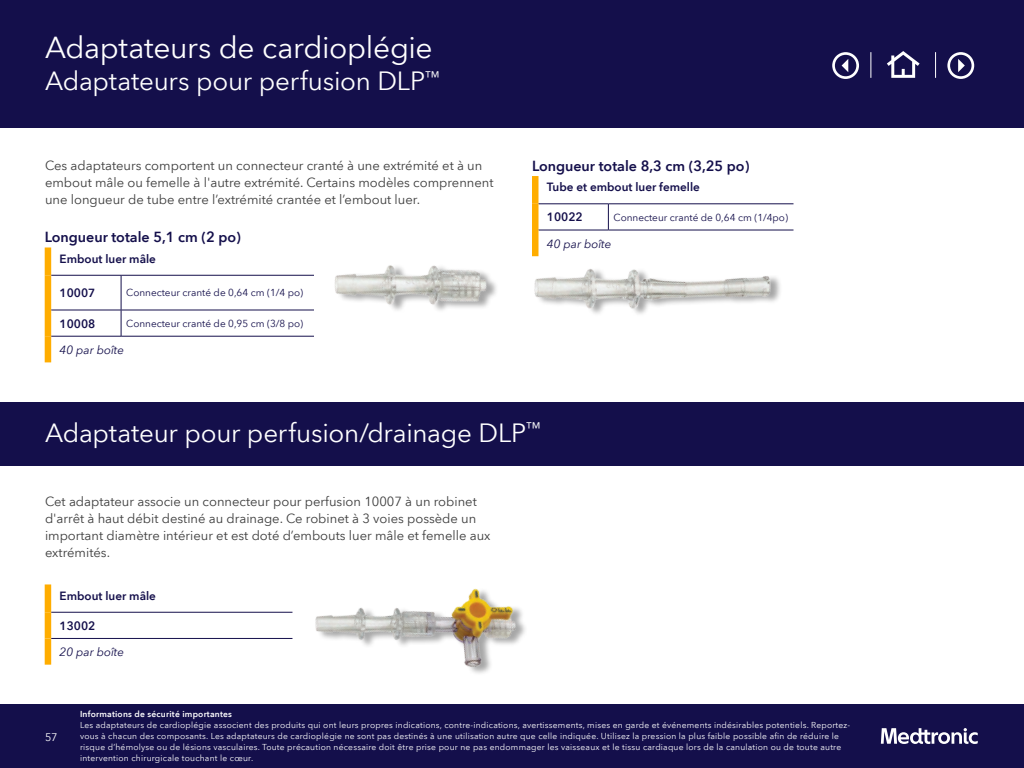
<style>
.page{position:relative;width:1024px;height:768px;background:#fff}
.page>*{position:absolute;margin:0;border:0;box-sizing:border-box;transform-origin:0 0}
.t1{font:30px "Avenir Next World";letter-spacing:-.015em;color:#fff}
.t2{font:26px "Avenir Next World";letter-spacing:-.01em;color:#fff}
.t3{font:600 14.3px "Avenir Next World";color:#140f4b}
.t4{font:13px/16.9px "Avenir Next World";color:#3c3c3c}
.t5{font:600 11.7px "Avenir Next World";color:#140f4b}
.t6{font:italic 11.7px "Avenir Next World";color:#140f4b}
.t7{font:10.9px "Avenir Next World";color:#fff}
.t8{font:10px "Avenir Next World";color:#140f4b}
.t9{font:8.5px/11px "Avenir Next World";letter-spacing:.025em;color:#fff}
.t10{font:600 8.5px "Avenir Next World";letter-spacing:.025em;color:#fff}
</style>
<div class="page">
<div style="left:0;top:704px;width:1024px;height:64px;background:#140f4b"></div>
<div style="left:0;top:0;width:1024px;height:128px;background:#140f4b"></div>
<div style="left:0;top:402px;width:1024px;height:64px;background:#140f4b"></div>
<div style="left:45px;top:247px;width:6px;height:28px;background:#ffad00"></div>
<div style="left:45px;top:275px;width:6px;height:35px;background:#ffad00"></div>
<div style="left:45px;top:310px;width:6px;height:26px;background:#ffad00"></div>
<svg style="left:48px;top:275px;width:266px;height:87px"></svg>
<hr style="left:51px;top:336px;width:70px;height:1px;background:#140f4b">
<hr style="left:121px;top:336px;width:193px;height:1px;background:#140f4b">
<div style="left:45px;top:336px;width:6px;height:26px;background:#ffad00"></div>
<svg style="left:51px;top:613px;width:241px;height:52px"></svg>
<div style="left:45px;top:584px;width:6px;height:28px;background:#ffad00"></div>
<hr style="left:51px;top:612px;width:241px;height:1px;background:#140f4b">
<div style="left:45px;top:612px;width:6px;height:26px;background:#ffad00"></div>
<hr style="left:51px;top:638px;width:241px;height:1px;background:#140f4b">
<div style="left:45px;top:638px;width:6px;height:27px;background:#ffad00"></div>
<img style="left:335px;top:265px;width:162px;height:46px">
<img style="left:532px;top:176px;width:262px;height:138px">
<img style="left:315px;top:588px;width:210px;height:86px">
<svg style="left:881px;top:728px;width:97px;height:16px"></svg>
<svg style="left:887px;top:51px;width:33px;height:27px"></svg>
<svg style="left:947px;top:52px;width:27px;height:27px"></svg>
<svg style="left:832px;top:52px;width:27px;height:27px"></svg>
<svg style="left:871px;top:52px;width:1px;height:26px"></svg>
<svg style="left:935px;top:52px;width:1px;height:26px"></svg>
<h1 class="t1" style="left:45px;top:23px;width:389px">Adaptateurs de cardioplégie</h1>
<h2 class="t2" style="left:45px;top:60px;width:396px">Adaptateurs pour perfusion DLP<sup>™</sup></h2>
<h3 class="t4" style="left:45px;top:157px;width:450px">Ces adaptateurs comportent un connecteur cranté à une extrémité et à un embout mâle ou femelle à l'autre extrémité. Certains modèles comprennent une longueur de tube entre l’extrémité crantée et l’embout luer.</h3>
<h3 class="t3" style="left:45px;top:229px;width:198px">Longueur totale 5,1 cm (2 po)</h3>
<h3 class="t5" style="left:60px;top:252px;width:98px">Embout luer mâle</h3>
<h3 class="t5" style="left:60px;top:286px;width:37px">10007</h3>
<p class="t8" style="left:126px;top:285px;width:179px">Connecteur cranté de 0,64 cm (1/4 po)</p>
<h3 class="t5" style="left:60px;top:317px;width:37px">10008</h3>
<p class="t8" style="left:126px;top:315px;width:179px">Connecteur cranté de 0,95 cm (3/8 po)</p>
<h3 class="t6" style="left:60px;top:340px;width:66px">40 par boîte</h3>
<h3 class="t3" style="left:532px;top:158px;width:219px">Longueur totale 8,3 cm (3,25 po)</h3>
<h3 class="t5" style="left:547px;top:181px;width:154px">Tube et embout luer femelle</h3>
<h3 class="t5" style="left:547px;top:210px;width:37px">10022</h3>
<p class="t8" style="left:614px;top:209px;width:176px">Connecteur cranté de 0,64 cm (1/4po)</p>
<h3 class="t6" style="left:547px;top:234px;width:66px">40 par boîte</h3>
<h2 class="t2" style="left:45px;top:412px;width:497px">Adaptateur pour perfusion/drainage DLP<sup>™</sup></h2>
<h3 class="t4" style="left:45px;top:493px;width:447px">Cet adaptateur associe un connecteur pour perfusion 10007 à un robinet d'arrêt à haut débit destiné au drainage. Ce robinet à 3 voies possède un important diamètre intérieur et est doté d’embouts luer mâle et femelle aux extrémités.</h3>
<h3 class="t5" style="left:60px;top:589px;width:98px">Embout luer mâle</h3>
<h3 class="t5" style="left:60px;top:619px;width:37px">13002</h3>
<h3 class="t6" style="left:60px;top:642px;width:66px">20 par boîte</h3>
<p class="t7" style="left:45px;top:728px;width:14px">57</p>
<p class="t10" style="left:80px;top:709px;width:154px">Informations de sécurité importantes</p>
<p class="t9" style="left:80px;top:719px;width:772px">Les adaptateurs de cardioplégie associent des produits qui ont leurs propres indications, contre-indications, avertissements, mises en garde et événements indésirables potentiels. Reportez&shy;vous à chacun des composants. Les adaptateurs de cardioplégie ne sont pas destinés à une utilisation autre que celle indiquée. Utilisez la pression la plus faible possible afin de réduire le risque d’hémolyse ou de lésions vasculaires. Toute précaution nécessaire doit être prise pour ne pas endommager les vaisseaux et le tissu cardiaque lors de la canulation ou de toute autre intervention chirurgicale touchant le cœur.</p>
</div>
